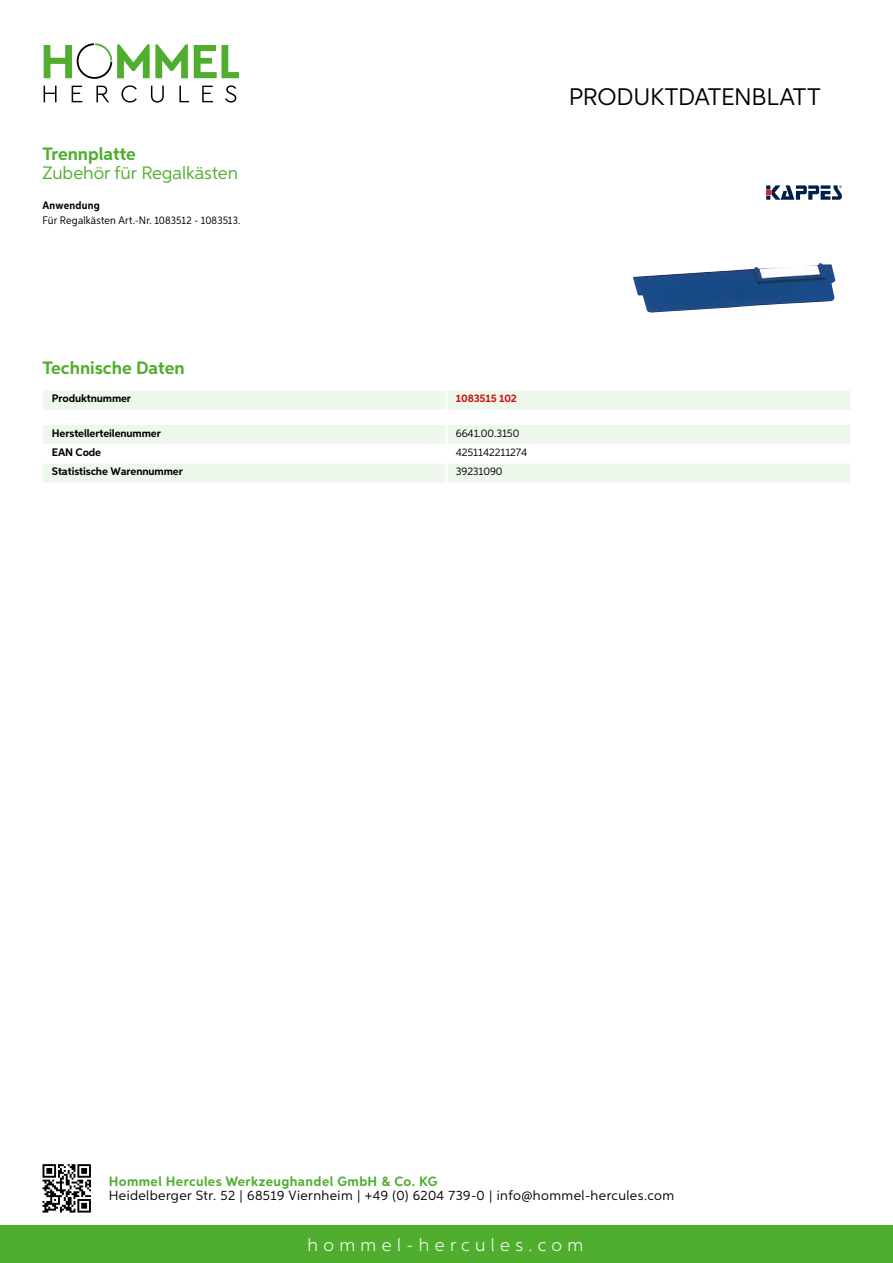
<style>
.page{position:relative;width:893px;height:1263px;background:#fff}
.page>*{position:absolute;margin:0;border:0;box-sizing:border-box;transform-origin:0 0}
.t1{font:24px "Aspira";letter-spacing:-.01em;color:#000}
.t2{font:700 18px "Aspira";color:#50ae2f}
.t3{font:18px "Aspira";color:#50ae2f}
.t4{font:300 18px "Aspira";letter-spacing:.3em;color:#fff}
.t5{font:13.5px "Aspira";letter-spacing:.03em;color:#000}
.t6{font:700 13.5px "Aspira";letter-spacing:.03em;color:#50ae2f}
.t7{font:700 10.95px "Aspira";letter-spacing:-.01em;color:#000}
.t8{font:10.95px "Aspira Nar";letter-spacing:.015em;color:#000}
.t9{font:10.95px "Aspira";letter-spacing:-.01em;color:#000}
.t10{font:700 10.95px "Aspira";letter-spacing:-.01em;color:#cd1013}
.t11{font:700 10.95px "Aspira Nar";letter-spacing:.02em;color:#000}
</style>
<div class="page">
<div style="left:0;top:1226px;width:893px;height:37px;background:#50ae2f"></div>
<svg style="left:43px;top:1164px;width:48px;height:48px"></svg>
<svg style="left:194px;top:45px;width:45px;height:33px"></svg>
<svg style="left:44px;top:43px;width:144px;height:36px"></svg>
<svg style="left:44px;top:86px;width:13px;height:16px"></svg>
<svg style="left:72px;top:86px;width:10px;height:16px"></svg>
<svg style="left:96px;top:86px;width:13px;height:16px"></svg>
<svg style="left:121px;top:85px;width:16px;height:18px"></svg>
<svg style="left:151px;top:86px;width:13px;height:17px"></svg>
<svg style="left:179px;top:86px;width:10px;height:16px"></svg>
<svg style="left:202px;top:86px;width:11px;height:16px"></svg>
<svg style="left:225px;top:85px;width:11px;height:18px"></svg>
<div style="left:43px;top:391px;width:807px;height:19px;background:#eef7eb"></div>
<hr style="left:445px;top:390px;width:3px;height:20px;background:#fff">
<svg style="left:43px;top:425px;width:807px;height:57px"></svg>
<hr style="left:445px;top:463px;width:3px;height:19px;background:#fff">
<img style="left:633px;top:263px;width:203px;height:50px">
<svg style="left:766px;top:185px;width:76px;height:15px"></svg>
<h2 class="t2" style="left:43px;top:142px;width:95px">Trennplatte</h2>
<h2 class="t3" style="left:43px;top:162px;width:197px">Zubehör für Regalkästen</h2>
<p class="t11" style="left:43px;top:199px;width:59px">Anwendung</p>
<p class="t8" style="left:43px;top:214px;width:200px">Für Regalkästen Art.-Nr. 1083512 - 1083513.</p>
<h1 class="t1" style="left:569px;top:82px;width:253px">Produktdatenblatt</h1>
<h2 class="t2" style="left:43px;top:356px;width:144px">Technische Daten</h2>
<p class="t7" style="left:52px;top:392px;width:81px">Produktnummer</p>
<p class="t10" style="left:456px;top:392px;width:63px">1083515 102</p>
<p class="t7" style="left:52px;top:426px;width:111px">Herstellerteilenummer</p>
<p class="t9" style="left:456px;top:427px;width:65px">6641.00.3150</p>
<p class="t7" style="left:52px;top:446px;width:51px">EAN Code</p>
<p class="t9" style="left:456px;top:446px;width:73px">4251142211274</p>
<p class="t7" style="left:52px;top:465px;width:132px">Statistische Warennummer</p>
<p class="t9" style="left:456px;top:465px;width:48px">39231090</p>
<p class="t6" style="left:109px;top:1172px;width:330px">Hommel Hercules Werkzeughandel GmbH &amp; Co. KG</p>
<p class="t5" style="left:109px;top:1187px;width:567px">Heidelberger Str. 52 | 68519 Viernheim | +49 (0) 6204 739-0 | info@hommel-hercules.com</p>
<h2 class="t4" style="left:307px;top:1234px;width:277px">hommel-hercules.com</h2>
</div>
